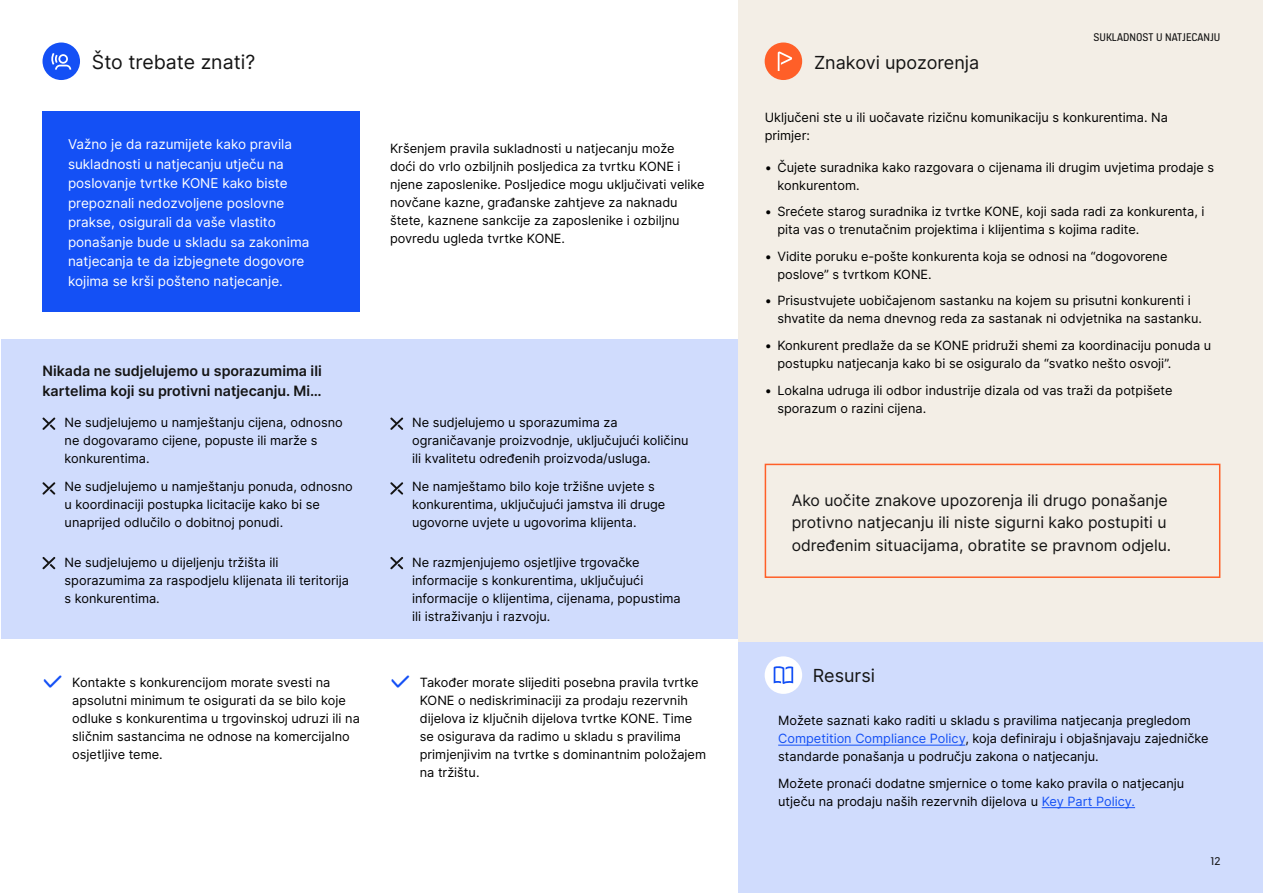
<style>
.page{position:relative;width:1263px;height:893px;background:#fff}
.page>*{position:absolute;margin:0;border:0;box-sizing:border-box;transform-origin:0 0}
.t1{font:19.5px "Inter";color:#141414}
.t2{font:18px "Inter";color:#141414}
.t3{font:15.75px/22.5px "Inter";color:#141414}
.t4{font:600 14.25px/19.5px "Inter";color:#141414}
.t5{font:13.5px/19.5px "Inter";color:#fff}
.t6{font:12.75px/18px "Inter";color:#000}
.t7{font:12px "KONE Information";color:#141414}
.s1{font-family:"KONE Information";font-size:28.5px;color:#1450f5}
.s2{color:#1450f5}
</style>
<div class="page">
<div style="left:1px;top:339px;width:737px;height:300px;background:#d0dcfd"></div>
<div style="left:738px;top:0;width:525px;height:893px;background:#f3eee6"></div>
<div style="left:738px;top:642px;width:525px;height:251px;background:#d0dcfd"></div>
<div style="left:43px;top:43px;width:37px;height:37px;background:#1450f5;border-radius:50%"></div>
<svg style="left:51px;top:53px;width:20px;height:17px"></svg>
<div style="left:765px;top:43px;width:37px;height:37px;background:#ff5f28;border-radius:50%"></div>
<svg style="left:778px;top:52px;width:14px;height:19px"></svg>
<div style="left:765px;top:656px;width:37px;height:38px;background:#fff;border-radius:50%"></div>
<svg style="left:774px;top:666px;width:19px;height:18px"></svg>
<svg style="left:43px;top:418px;width:12px;height:12px"></svg>
<svg style="left:43px;top:482px;width:12px;height:13px"></svg>
<svg style="left:43px;top:557px;width:12px;height:12px"></svg>
<svg style="left:390px;top:418px;width:13px;height:12px"></svg>
<svg style="left:390px;top:482px;width:13px;height:13px"></svg>
<svg style="left:390px;top:557px;width:13px;height:12px"></svg>
<hr style="left:778px;top:745px;width:187px;height:1px;background:#1450f5">
<hr style="left:1042px;top:807px;width:93px;height:1px;background:#1450f5">
<div style="left:43px;top:111px;width:317px;height:200px;background:#1450f5"></div>
<div style="left:765px;top:464px;width:455px;height:114px;border:2px solid #ff5f28"></div>
<h1 class="t1" style="left:92px;top:48px;width:165px">Što trebate znati?</h1>
<h2 class="t2" style="left:814px;top:50px;width:167px">Znakovi upozorenja</h2>
<p class="t7" style="left:1093px;top:29px;width:129px">SUKLADNOST U NATJECANJU</p>
<p class="t5" style="left:68px;top:134px;width:243px">Važno je da razumijete kako pravila sukladnosti u natjecanju utječu na poslovanje tvrtke KONE kako biste prepoznali nedozvoljene poslovne prakse, osigurali da vaše vlastito ponašanje bude u skladu sa zakonima natjecanja te da izbjegnete dogovore kojima se krši pošteno natjecanje.</p>
<p class="t4" style="left:43px;top:361px;width:281px">Nikada ne sudjelujemo u sporazumima ili kartelima koji su protivni natjecanju. Mi…</p>
<p class="t6" style="left:65px;top:413px;width:280px">Ne sudjelujemo u namještanju cijena, odnosno ne dogovaramo cijene, popuste ili marže s konkurentima.</p>
<p class="t6" style="left:65px;top:478px;width:290px">Ne sudjelujemo u namještanju ponuda, odnosno u koordinaciji postupka licitacije kako bi se unaprijed odlučilo o dobitnoj ponudi.</p>
<p class="t6" style="left:65px;top:553px;width:286px">Ne sudjelujemo u dijeljenju tržišta ili sporazumima za raspodjelu klijenata ili teritorija s konkurentima.</p>
<p class="t6" style="left:72px;top:673px;width:289px;text-indent:-30px"><span class="s1">✓</span> Kontakte s konkurencijom morate svesti na apsolutni minimum te osigurati da se bilo koje odluke s konkurentima u trgovinskoj udruzi ili na sličnim sastancima ne odnose na komercijalno osjetljive teme.</p>
<p class="t6" style="left:390px;top:139px;width:316px">Kršenjem pravila sukladnosti u natjecanju može<br>doći do vrlo ozbiljnih posljedica za tvrtku KONE i njene zaposlenike. Posljedice mogu uključivati velike novčane kazne, građanske zahtjeve za naknadu štete, kaznene sankcije za zaposlenike i ozbiljnu povredu ugleda tvrtke KONE.</p>
<p class="t6" style="left:412px;top:413px;width:278px">Ne sudjelujemo u sporazumima za ograničavanje proizvodnje, uključujući količinu ili kvalitetu određenih proizvoda/usluga.</p>
<p class="t6" style="left:412px;top:477px;width:255px">Ne namještamo bilo koje tržišne uvjete s konkurentima, uključujući jamstva ili druge ugovorne uvjete u ugovorima klijenta.</p>
<p class="t6" style="left:412px;top:553px;width:270px">Ne razmjenjujemo osjetljive trgovačke informacije s konkurentima, uključujući informacije o klijentima, cijenama, popustima ili istraživanju i razvoju.</p>
<p class="t6" style="left:420px;top:673px;width:288px;text-indent:-30px"><span class="s1">✓</span> Također morate slijediti posebna pravila tvrtke KONE o nediskriminaciji za prodaju rezervnih dijelova iz ključnih dijelova tvrtke KONE. Time se osigurava da radimo u skladu s pravilima primjenjivim na tvrtke s dominantnim položajem na tržištu.</p>
<p class="t6" style="left:765px;top:108px;width:405px">Uključeni ste u ili uočavate rizičnu komunikaciju s konkurentima. Na primjer:</p>
<p class="t6" style="left:777px;top:158px;width:438px;text-indent:-13px">• Čujete suradnika kako razgovara o cijenama ili drugim uvjetima prodaje s konkurentom.</p>
<p class="t6" style="left:777px;top:203px;width:429px;text-indent:-13px">• Srećete starog suradnika iz tvrtke KONE, koji sada radi za konkurenta, i pita vas o trenutačnim projektima i klijentima s kojima radite.</p>
<p class="t6" style="left:777px;top:247px;width:392px;text-indent:-13px">• Vidite poruku e-pošte konkurenta koja se odnosi na “dogovorene poslove” s tvrtkom KONE.</p>
<p class="t6" style="left:777px;top:292px;width:426px;text-indent:-13px">• Prisustvujete uobičajenom sastanku na kojem su prisutni konkurenti i shvatite da nema dnevnog reda za sastanak ni odvjetnika na sastanku.</p>
<p class="t6" style="left:777px;top:336px;width:435px;text-indent:-13px">• Konkurent predlaže da se KONE pridruži shemi za koordinaciju ponuda u postupku natjecanja kako bi se osiguralo da “svatko nešto osvoji”.</p>
<p class="t6" style="left:777px;top:381px;width:397px;text-indent:-13px">• Lokalna udruga ili odbor industrije dizala od vas traži da potpišete sporazum o razini cijena.</p>
<p class="t3" style="left:792px;top:489px;width:381px">Ako uočite znakove upozorenja ili drugo ponašanje protivno natjecanju ili niste sigurni kako postupiti u određenim situacijama, obratite se pravnom odjelu.</p>
<h2 class="t2" style="left:813px;top:662px;width:64px">Resursi</h2>
<p class="t6" style="left:778px;top:711px;width:432px">Možete saznati kako raditi u skladu s pravilima natjecanja pregledom<br><span class="s2">Competition Compliance Policy</span>, koja definiraju i objašnjavaju zajedničke standarde ponašanja u području zakona o natjecanju.</p>
<p class="t6" style="left:778px;top:774px;width:408px">Možete pronaći dodatne smjernice o tome kako pravila o natjecanju utječu na prodaju naših rezervnih dijelova u <span class="s2">Key Part Policy.</span></p>
<p class="t7" style="left:1210px;top:853px;width:12px">12</p>
</div>
